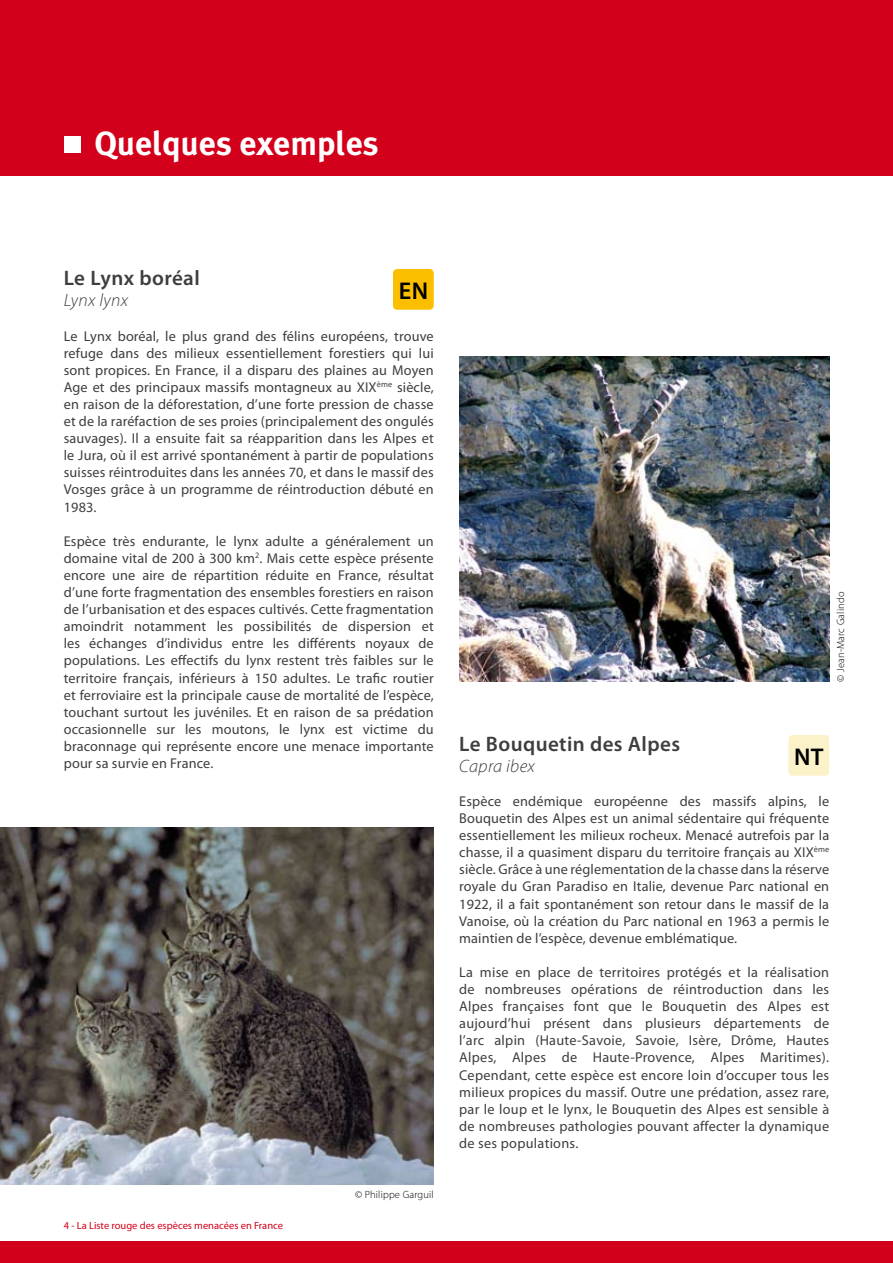
<style>
.page{position:relative;width:893px;height:1263px;background:#fff}
.page>*{position:absolute;margin:0;border:0;box-sizing:border-box;transform-origin:0 0}
.t1{font:700 33.75px "Meta Plus";color:#fff}
.t2{font:600 24.3px "Myriad Pro";color:#000}
.t3{font:600 21px "Myriad Pro";letter-spacing:.02em;color:#3e3e40}
.t4{font:italic 300 18px "Myriad Pro";letter-spacing:.02em;color:#3e3e40}
.t5{font:14.25px/17.1px "Myriad Pro";letter-spacing:.01em;color:#3e3e40;text-align:justify}
.t6{font:10.5px "Myriad Pro";color:#d3001b}
.t7{font:300 10.5px "Myriad Pro";letter-spacing:.015em;color:#000}
</style>
<div class="page">
<div style="left:0;top:0;width:893px;height:176px;background:#d3001b"></div>
<div style="left:0;top:1241px;width:893px;height:22px;background:#d3001b"></div>
<div style="left:64px;top:136px;width:16px;height:17px;background:#fff"></div>
<img style="left:0;top:827px;width:434px;height:358px">
<img style="left:459px;top:356px;width:370px;height:325px">
<div style="left:393px;top:269px;width:41px;height:41px;background:#fbbf00;border-radius:4px"></div>
<div style="left:788px;top:735px;width:41px;height:41px;background:#fbf2ca;border-radius:4px"></div>
<h1 class="t1" style="left:95px;top:124px;width:286px">Quelques exemples</h1>
<h3 class="t3" style="left:64px;top:264px;width:137px">Le Lynx boréal</h3>
<p class="t4" style="left:64px;top:289px;width:66px">Lynx lynx</p>
<p class="t5" style="left:64px;top:327px;width:371px">Le Lynx boréal, le plus grand des félins européens, trouve refuge dans des milieux essentiellement forestiers qui lui sont propices. En France, il a disparu des plaines au Moyen Age et des principaux massifs montagneux au XIX<sup>ème</sup> siècle, en raison de la déforestation, d’une forte pression de chasse et de la raréfaction de ses proies (principalement des ongulés sauvages). Il a ensuite fait sa réapparition dans les Alpes et le Jura, où il est arrivé spontanément à partir de populations suisses réintroduites dans les années 70, et dans le massif des Vosges grâce à un programme de réintroduction débuté en 1983.</p>
<p class="t5" style="left:64px;top:532px;width:371px">Espèce très endurante, le lynx adulte a généralement un domaine vital de 200 à 300 km<sup>2</sup>. Mais cette espèce présente encore une aire de répartition réduite en France, résultat d’une forte fragmentation des ensembles forestiers en raison de l’urbanisation et des espaces cultivés. Cette fragmentation amoindrit notamment les possibilités de dispersion et les échanges d’individus entre les différents noyaux de populations. Les effectifs du lynx restent très faibles sur le territoire français, inférieurs à 150 adultes. Le trafic routier et ferroviaire est la principale cause de mortalité de l’espèce, touchant surtout les juvéniles. Et en raison de sa prédation occasionnelle sur les moutons, le lynx est victime du braconnage qui représente encore une menace importante pour sa survie en France.</p>
<h2 class="t2" style="left:399px;top:275px;width:31px">EN</h2>
<p class="t6" style="left:64px;top:1219px;width:221px">4 - La Liste rouge des espèces menacées en France</p>
<p class="t7" style="left:355px;top:1188px;width:80px">© Philippe Garguil</p>
<p class="t7" style="left:834px;top:682px;width:92px;rotate:-90deg">© Jean-Marc Galindo</p>
<h3 class="t3" style="left:459px;top:730px;width:222px">Le Bouquetin des Alpes</h3>
<p class="t4" style="left:459px;top:755px;width:77px">Capra ibex</p>
<p class="t5" style="left:459px;top:792px;width:371px">Espèce endémique européenne des massifs alpins, le Bouquetin des Alpes est un animal sédentaire qui fréquente essentiellement les milieux rocheux. Menacé autrefois par la chasse, il a quasiment disparu du territoire français au XIX<sup>ème </sup>siècle. Grâce à une réglementation de la chasse dans la réserve royale du Gran Paradiso en Italie, devenue Parc national en 1922, il a fait spontanément son retour dans le massif de la Vanoise, où la création du Parc national en 1963 a permis le maintien de l’espèce, devenue emblématique.</p>
<p class="t5" style="left:459px;top:963px;width:371px">La mise en place de territoires protégés et la réalisation de nombreuses opérations de réintroduction dans les Alpes françaises font que le Bouquetin des Alpes est aujourd’hui présent dans plusieurs départements de l’arc alpin (Haute-Savoie, Savoie, Isère, Drôme, Hautes Alpes, Alpes de Haute-Provence, Alpes Maritimes).<br>Cependant, cette espèce est encore loin d’occuper tous les milieux propices du massif. Outre une prédation, assez rare, par le loup et le lynx, le Bouquetin des Alpes est sensible à de nombreuses pathologies pouvant affecter la dynamique de ses populations.</p>
<h2 class="t2" style="left:794px;top:741px;width:31px">NT</h2>
</div>
